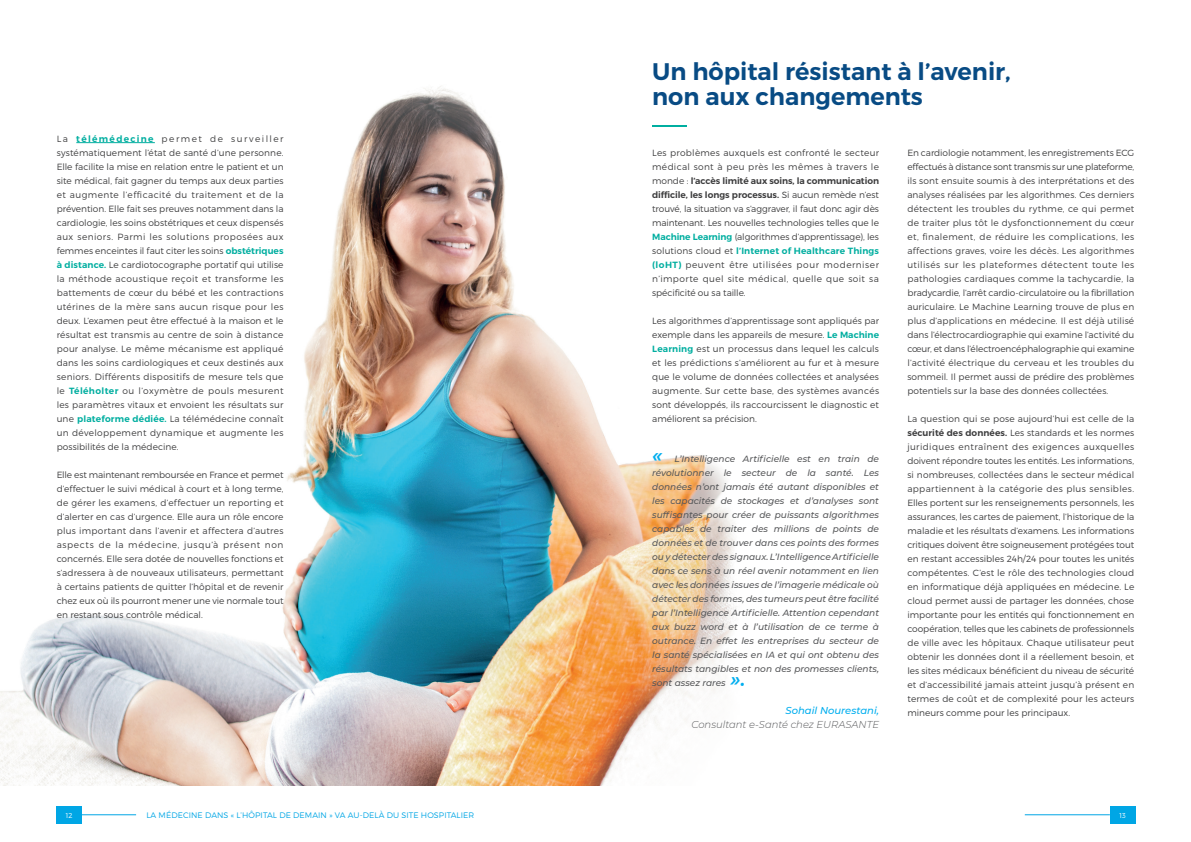
<style>
.page{position:relative;width:1191px;height:842px;background:#fff}
.page>*{position:absolute;margin:0;border:0;box-sizing:border-box;transform-origin:0 0}
.t1{font:600 24px/25px "Montserrat";color:#084b84}
.t2{font:italic 300 10px "Montserrat";color:#57585a}
.t3{font:italic 500 10px "Montserrat";color:#00aeef}
.t4{font:300 9px/14px "Montserrat";letter-spacing:.005em;color:#3e3e3f;text-align:justify}
.t5{font:italic 500 9px/14px "Montserrat";color:#57585a;text-align:justify}
.t6{font:300 8px "Montserrat";letter-spacing:.01em;color:#00a6e5}
.t7{font:300 7px "Montserrat";color:#fff}
.s1{font-weight:600;color:#00aea0}
.s2{font-weight:600}
.s3{font-weight:600;font-size:19px;color:#00aeef}
</style>
<div class="page">
<img style="left:0;top:86px;width:736px;height:700px">
<hr style="left:76px;top:142px;width:79px;height:1px;background:#00aea0">
<hr style="left:652px;top:125px;width:35px;height:2px;background:#00aea0">
<div style="left:1109px;top:806px;width:26px;height:17px;background:#00a6e5"></div>
<div style="left:56px;top:806px;width:26px;height:17px;background:#00a6e5"></div>
<hr style="left:1024px;top:814px;width:85px;height:1px;background:#00a6e5">
<hr style="left:82px;top:814px;width:54px;height:1px;background:#00a6e5">
<p class="t4" style="left:57px;top:131px;width:228px">La <span class="s1">télémédecine</span> permet de surveiller systématiquement l’état de santé d’une personne.<br>Elle facilite la mise en relation entre le patient et un site médical, fait gagner du temps aux deux parties et augmente l’efficacité du traitement et de la prévention. Elle fait ses preuves notamment dans la cardiologie, les soins obstétriques et ceux dispensés aux seniors. Parmi les solutions proposées aux femmes enceintes il faut citer les soins <span class="s1">obstétriques à distance.</span> Le cardiotocographe portatif qui utilise la méthode acoustique reçoit et transforme les battements de cœur du bébé et les contractions utérines de la mère sans aucun risque pour les deux. L’examen peut être effectué à la maison et le résultat est transmis au centre de soin à distance pour analyse. Le même mécanisme est appliqué dans les soins cardiologiques et ceux destinés aux seniors. Différents dispositifs de mesure tels que le <span class="s1">Téléholter</span> ou l’oxymètre de pouls mesurent les paramètres vitaux et envoient les résultats sur une <span class="s1">plateforme dédiée.</span> La télémédecine connaît un développement dynamique et augmente les possibilités de la médecine.</p>
<p class="t4" style="left:57px;top:467px;width:228px">Elle est maintenant remboursée en France et permet d’effectuer le suivi médical à court et à long terme, de gérer les examens, d’effectuer un reporting et d’alerter en cas d’urgence. Elle aura un rôle encore plus important dans l’avenir et affectera d’autres aspects de la médecine, jusqu’à présent non concernés. Elle sera dotée de nouvelles fonctions et s’adressera à de nouveaux utilisateurs, permettant à certains patients de quitter l’hôpital et de revenir chez eux où ils pourront mener une vie normale tout en restant sous contrôle médical.</p>
<h1 class="t1" style="left:652px;top:59px;width:360px">Un hôpital résistant à l’avenir, non aux changements</h1>
<p class="t4" style="left:907px;top:145px;width:228px">En cardiologie notamment, les enregistrements ECG effectués à distance sont transmis sur une plateforme, ils sont ensuite soumis à des interprétations et des analyses réalisées par les algorithmes. Ces derniers détectent les troubles du rythme, ce qui permet de traiter plus tôt le dysfonctionnement du cœur et, finalement, de réduire les complications, les affections graves, voire les décès. Les algorithmes utilisés sur les plateformes détectent toute les pathologies cardiaques comme la tachycardie, la bradycardie, l’arrêt cardio-circulatoire ou la fibrillation auriculaire. Le Machine Learning trouve de plus en plus d’applications en médecine. Il est déjà utilisé dans l’électrocardiographie qui examine l’activité du cœur, et dans l’électroencéphalographie qui examine l’activité électrique du cerveau et les troubles du sommeil. Il permet aussi de prédire des problèmes potentiels sur la base des données collectées.</p>
<p class="t4" style="left:907px;top:411px;width:228px">La question qui se pose aujourd’hui est celle de la <span class="s2">sécurité des données.</span> Les standards et les normes juridiques entraînent des exigences auxquelles doivent répondre toutes les entités. Les informations, si nombreuses, collectées dans le secteur médical appartiennent à la catégorie des plus sensibles.<br>Elles portent sur les renseignements personnels, les assurances, les cartes de paiement, l’historique de la maladie et les résultats d’examens. Les informations critiques doivent être soigneusement protégées tout en restant accessibles 24h/24 pour toutes les unités compétentes. C’est le rôle des technologies cloud en informatique déjà appliquées en médecine. Le cloud permet aussi de partager les données, chose importante pour les entités qui fonctionnement en coopération, telles que les cabinets de professionnels de ville avec les hôpitaux. Chaque utilisateur peut obtenir les données dont il a réellement besoin, et les sites médicaux bénéficient du niveau de sécurité et d’accessibilité jamais atteint jusqu’à présent en termes de coût et de complexité pour les acteurs mineurs comme pour les principaux.</p>
<p class="t4" style="left:652px;top:146px;width:228px">Les problèmes auxquels est confronté le secteur médical sont à peu près les mêmes à travers le monde : <span class="s2">l’accès limité aux soins, la communication difficile, les longs processus.</span> Si aucun remède n’est trouvé, la situation va s’aggraver, il faut donc agir dès maintenant. Les nouvelles technologies telles que le <span class="s1">Machine Learning</span> (algorithmes d’apprentissage), les solutions cloud et <span class="s1">l’Internet of Healthcare Things (loHT)</span> peuvent être utilisées pour moderniser n’importe quel site médical, quelle que soit sa spécificité ou sa taille.</p>
<p class="t4" style="left:652px;top:314px;width:228px">Les algorithmes d’apprentissage sont appliqués par exemple dans les appareils de mesure. <span class="s1">Le Machine Learning</span> est un processus dans lequel les calculs et les prédictions s’améliorent au fur et à mesure que le volume de données collectées et analysées augmente. Sur cette base, des systèmes avancés sont développés, ils raccourcissent le diagnostic et améliorent sa précision.</p>
<p class="t5" style="left:652px;top:452px;width:228px"><span class="s3">«</span> L’Intelligence Artificielle est en train de révolutionner le secteur de la santé. Les données n’ont jamais été autant disponibles et les capacités de stockages et d’analyses sont suffisantes pour créer de puissants algorithmes capables de traiter des millions de points de données et de trouver dans ces points des formes ou y détecter des signaux. L’Intelligence Artificielle dans ce sens à un réel avenir notamment en lien avec les données issues de l’imagerie médicale où détecter des formes, des tumeurs peut être facilité par l’Intelligence Artificielle. Attention cependant aux buzz word et à l’utilisation de ce terme à outrance. En effet les entreprises du secteur de la santé spécialisées en IA et qui ont obtenu des résultats tangibles et non des promesses clients, sont assez rares <span class="s3">».</span></p>
<p class="t3" style="left:785px;top:704px;width:95px">Sohail Nourestani,</p>
<p class="t2" style="left:691px;top:718px;width:189px">Consultant e-Santé chez EURASANTE</p>
<p class="t7" style="left:66px;top:811px;width:8px">12</p>
<p class="t6" style="left:146px;top:810px;width:329px">LA MÉDECINE DANS « L’HÔPITAL DE DEMAIN » VA AU-DELÀ DU SITE HOSPITALIER</p>
<p class="t7" style="left:1119px;top:811px;width:8px">13</p>
</div>
